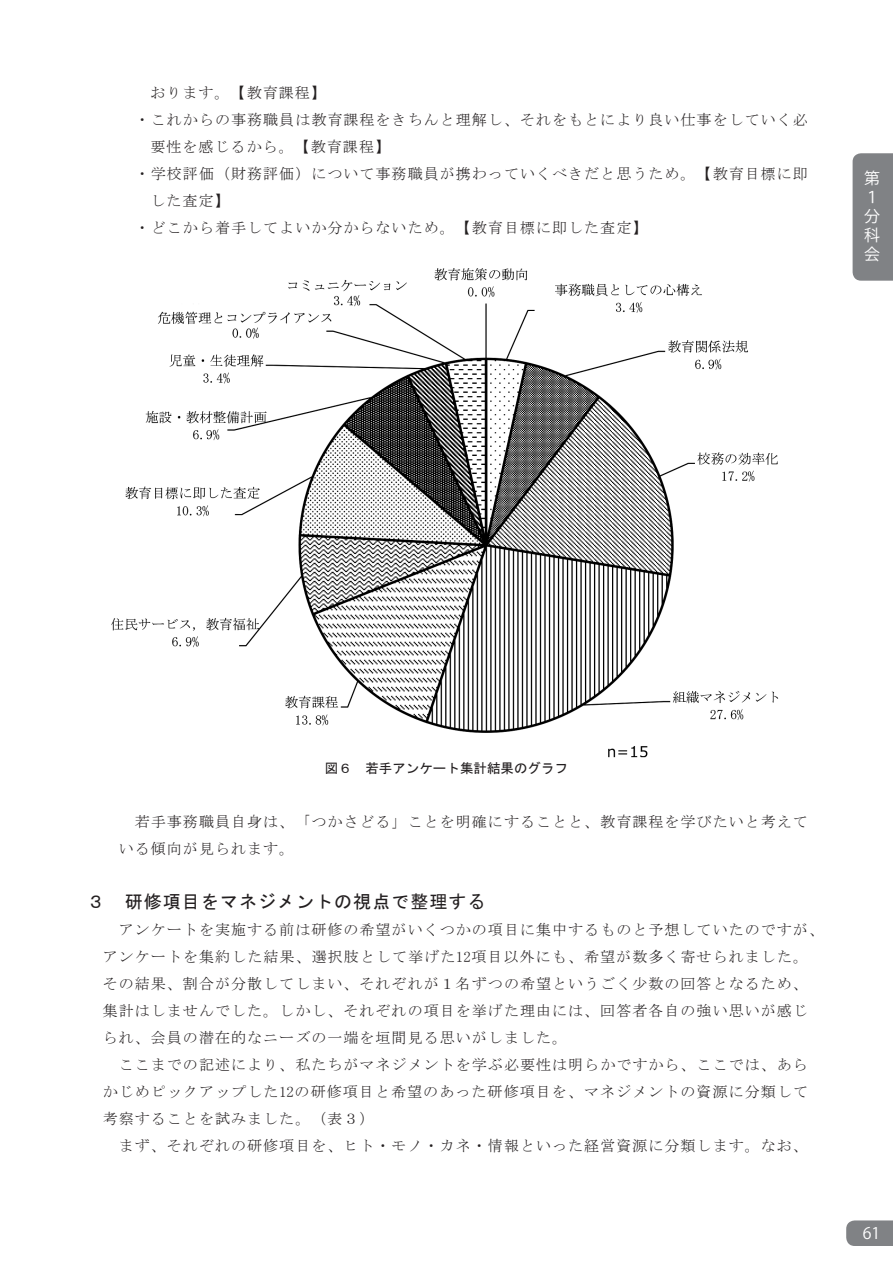
<style>
.page{position:relative;width:893px;height:1263px;background:#fff}
.page>*{position:absolute;margin:0;border:0;box-sizing:border-box;transform-origin:0 0}
.見出し_大{font:18px "MS Gothic";letter-spacing:.06em;color:#231f20}
.t1{font:15.9px/19.2px "Koz Go Pr 6 N";color:#fff}
.本文{font:15px/27px "MS Mincho";letter-spacing:.07em;color:#231f20}
.キャプション{font:13.5px "MS Gothic";color:#231f20}
</style>
<div class="page">
<div style="left:853px;top:153px;width:40px;height:128px;background:#808285"></div>
<svg style="left:846px;top:1220px;width:47px;height:26px"></svg>
<img style="left:111px;top:268px;width:668px;height:490px">
<p class="本文" style="left:150px;top:79px;width:177px">おります。【教育課程】</p>
<p class="本文" style="left:150px;top:106px;width:659px;text-indent:-16px">・これからの事務職員は教育課程をきちんと理解し、それをもとにより良い仕事をしていく必要性を感じるから。【教育課程】</p>
<p class="本文" style="left:150px;top:160px;width:659px;text-indent:-16px">・学校評価（財務評価）について事務職員が携わっていくべきだと思うため。【教育目標に即した査定】</p>
<p class="本文" style="left:135px;top:214px;width:514px">・どこから着手してよいか分からないため。【教育目標に即した査定】</p>
<p class="t1" style="left:864px;top:169px;width:17px">第<br>１分科会</p>
<p class="キャプション" style="left:325px;top:762px;width:245px">図６　若手アンケート集計結果のグラフ</p>
<p class="本文" style="left:119px;top:808px;width:691px;text-indent:16px">若手事務職員自身は、「つかさどる」ことを明確にすることと、教育課程を学びたいと考えている傾向が見られます。</p>
<p class="見出し_大" style="left:87px;top:892px;width:400px">３　研修項目をマネジメントの視点で整理する</p>
<p class="本文" style="left:103px;top:916px;width:723px;text-indent:16px">アンケートを実施する前は研修の希望がいくつかの項目に集中するものと予想していたのですが、アンケートを集約した結果、選択肢として挙げた12項目以外にも、希望が数多く寄せられました。その結果、割合が分散してしまい、それぞれが１名ずつの希望というごく少数の回答となるため、集計はしませんでした。しかし、それぞれの項目を挙げた理由には、回答者各自の強い思いが感じられ、会員の潜在的なニーズの一端を垣間見る思いがしました。</p>
<p class="本文" style="left:103px;top:1051px;width:707px;text-align:justify;text-indent:16px">ここまでの記述により、私たちがマネジメントを学ぶ必要性は明らかですから、ここでは、あらかじめピックアップした12の研修項目と希望のあった研修項目を、マネジメントの資源に分類して考察することを試みました。（表３）</p>
<p class="本文" style="left:119px;top:1132px;width:691px">まず、それぞれの研修項目を、ヒト・モノ・カネ・情報といった経営資源に分類します。なお、</p>
<p class="t1" style="left:863px;top:1224px;width:19px">61</p>
</div>
